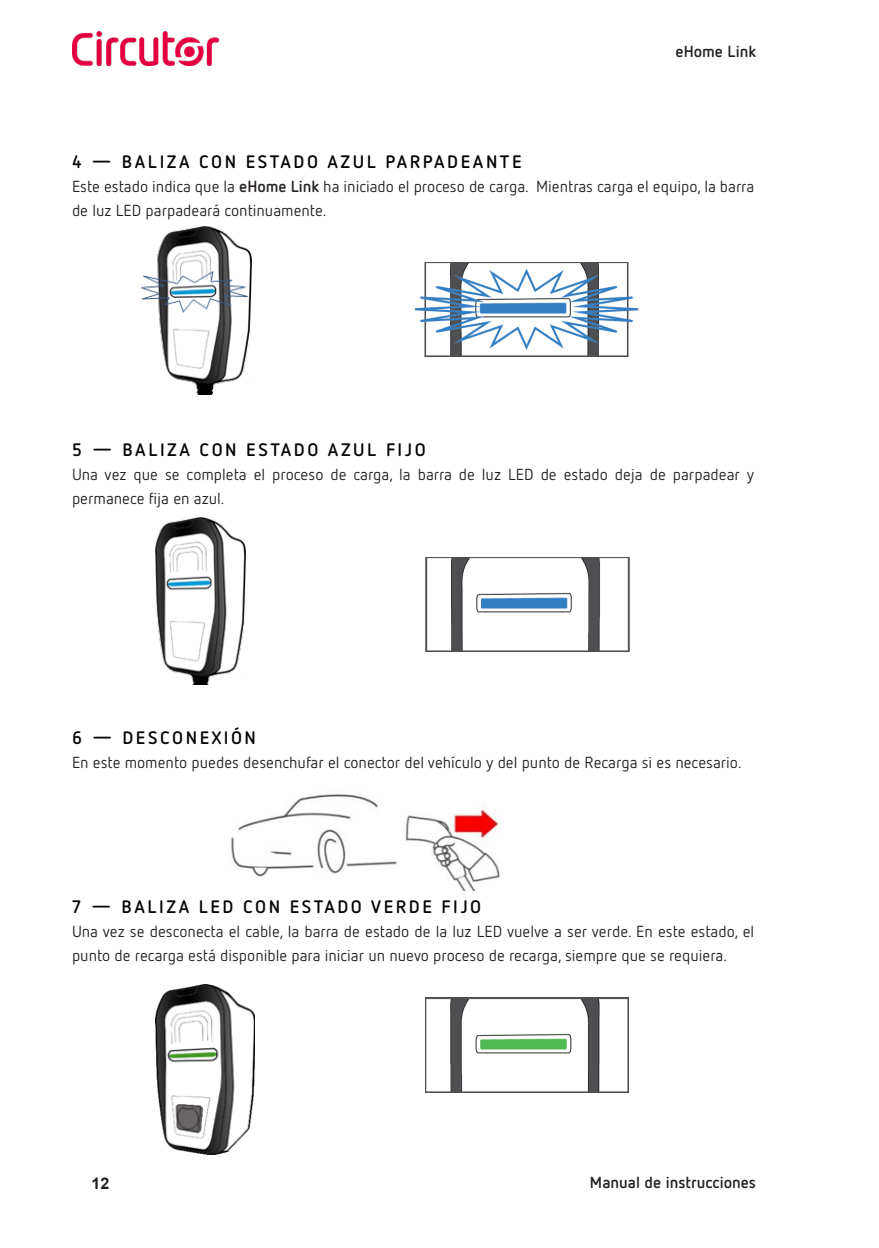
<style>
.page{position:relative;width:879px;height:1248px;background:#fff}
.page>*{position:absolute;margin:0;border:0;box-sizing:border-box;transform-origin:0 0}
.t1{font:700 18px "Netto Pro";letter-spacing:.14em;color:#040503}
.Header_2__Bulleted{font:16px/24px "Netto Pro";color:#231f20}
.t2{font:700 16px "Netto Pro";color:#231f20}
.t3{font:700 16px "Arial";color:#231f20}
.s1{font-weight:700}
</style>
<div class="page">
<img style="left:72px;top:31px;width:147px;height:35px">
<img style="left:231px;top:794px;width:269px;height:96px">
<img style="left:155px;top:517px;width:91px;height:167px">
<img style="left:155px;top:984px;width:100px;height:169px">
<img style="left:425px;top:557px;width:204px;height:95px">
<img style="left:425px;top:997px;width:204px;height:95px">
<img style="left:142px;top:227px;width:110px;height:167px">
<img style="left:415px;top:262px;width:223px;height:95px">
<p class="t2" style="left:675px;top:41px;width:82px">eHome Link</p>
<p class="t1" style="left:72px;top:150px;width:451px">4 — BALIZA CON ESTADO AZUL PARPADEANTE</p>
<p class="Header_2__Bulleted" style="left:72px;top:174px;width:683px">Este estado indica que la <span class="s1">eHome Link</span> ha iniciado el proceso de carga. Mientras carga el equipo, la barra de luz LED parpadeará continuamente.</p>
<p class="t1" style="left:72px;top:438px;width:355px">5 — BALIZA CON ESTADO AZUL FIJO</p>
<p class="Header_2__Bulleted" style="left:72px;top:462px;width:684px">Una vez que se completa el proceso de carga, la barra de luz LED de estado deja de parpadear y permanece fija en azul.</p>
<p class="t1" style="left:72px;top:726px;width:185px">6 — DESCONEXIÓN</p>
<p class="Header_2__Bulleted" style="left:72px;top:750px;width:671px">En este momento puedes desenchufar el conector del vehículo y del punto de Recarga si es necesario.</p>
<p class="t1" style="left:72px;top:894px;width:411px">7 — BALIZA LED CON ESTADO VERDE FIJO</p>
<p class="Header_2__Bulleted" style="left:72px;top:918px;width:684px">Una vez se desconecta el cable, la barra de estado de la luz LED vuelve a ser verde. En este estado, el punto de recarga está disponible para iniciar un nuevo proceso de recarga, siempre que se requiera.</p>
<p class="t3" style="left:91px;top:1171px;width:19px">12</p>
<p class="t2" style="left:590px;top:1171px;width:168px">Manual de instrucciones</p>
</div>
